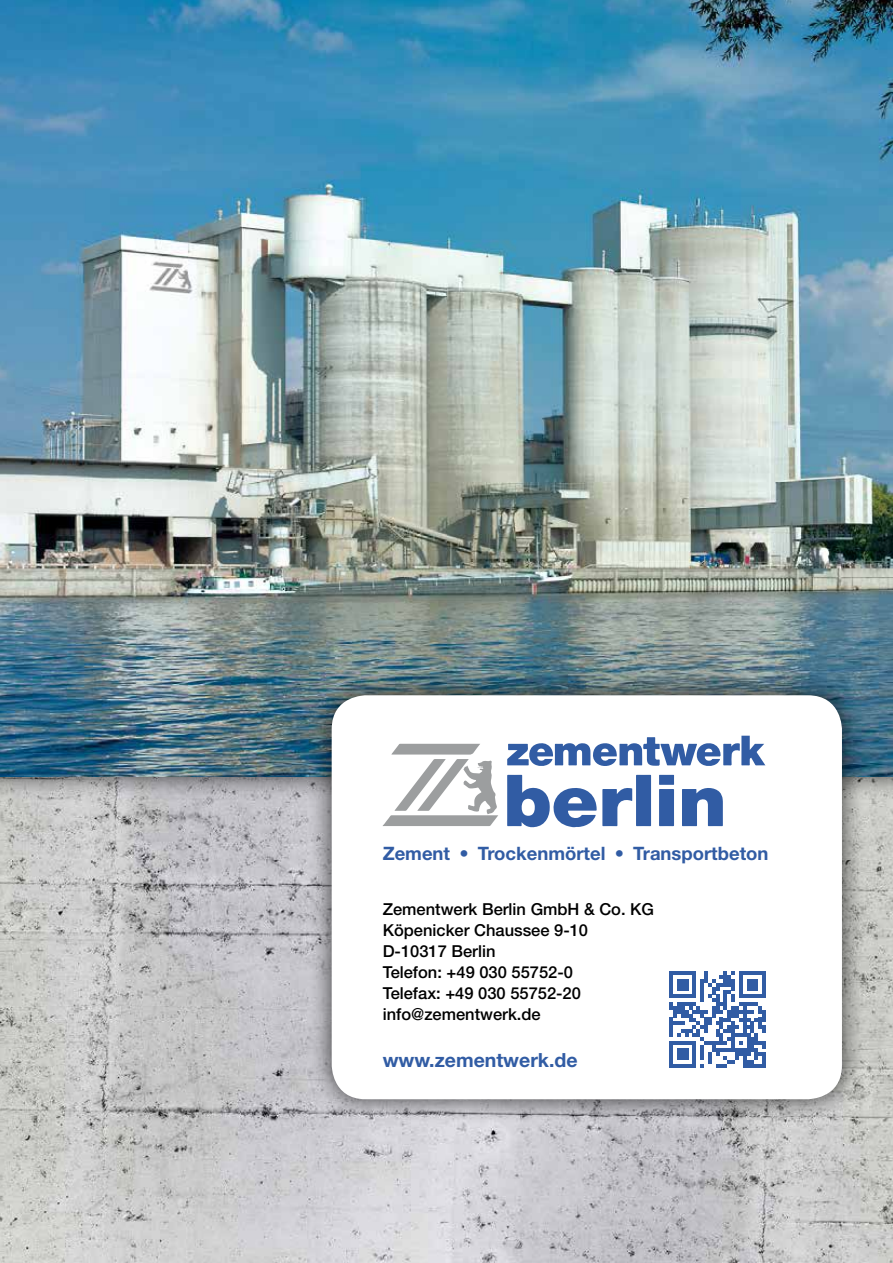
<style>
.page{position:relative;width:893px;height:1263px;background:#fff}
.page>*{position:absolute;margin:0;border:0;box-sizing:border-box;transform-origin:0 0}
.t1{font:700 19.5px "Helvetica Neue LT Std";color:#315ca4}
.t2{font:700 18.45px "Helvetica Neue LT Std";color:#315ca4}
.t3{font:500 16.5px/21px "Helvetica Neue LT Std";color:#000}
</style>
<div class="page">
<img style="left:0;top:800px;width:893px;height:463px">
<img style="left:0;top:0;width:893px;height:776px">
<div style="left:308px;top:671px;width:558px;height:452px;background:#000;opacity:.75"></div>
<div style="left:332px;top:695px;width:510px;height:404px;background:#fff;border-radius:34px"></div>
<svg style="left:383px;top:744px;width:115px;height:82px"></svg>
<svg style="left:682px;top:788px;width:41px;height:38px"></svg>
<svg style="left:507px;top:775px;width:144px;height:52px"></svg>
<svg style="left:507px;top:736px;width:258px;height:30px"></svg>
<svg style="left:659px;top:775px;width:15px;height:51px"></svg>
<svg style="left:669px;top:971px;width:97px;height:97px"></svg>
<p class="t2" style="left:383px;top:841px;width:387px">Zement • Trockenmörtel • Transportbeton</p>
<p class="t3" style="left:383px;top:898px;width:273px">Zementwerk Berlin GmbH &amp; Co. KG<br>Köpenicker Chaussee 9-10<br>D-10317 Berlin<br>Telefon: +49 030 55752-0<br>Telefax: +49 030 55752-20 info@zementwerk.de</p>
<p class="t1" style="left:383px;top:1048px;width:196px">www.zementwerk.de</p>
</div>
